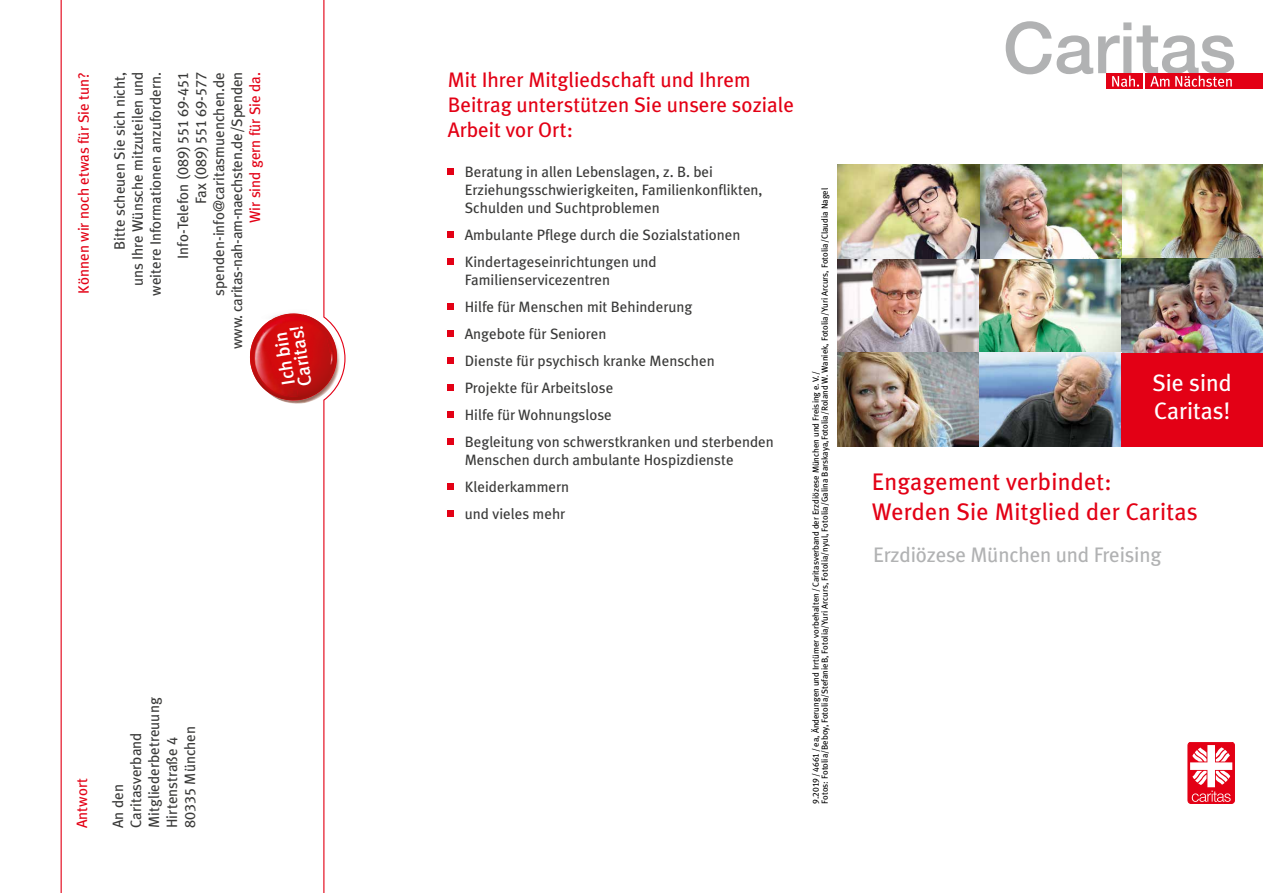
<style>
.page{position:relative;width:1263px;height:893px;background:#fff}
.page>*{position:absolute;margin:0;border:0;box-sizing:border-box;transform-origin:0 0}
.t1{font:24px/30px "Meta Plus";letter-spacing:.01em;color:#e30015}
.t2{font:23.7px/28.5px "Meta Plus";color:#fff}
.t3{font:21px/25.2px "Meta Plus";color:#e30015}
.t4{font:21px "Meta Plus";letter-spacing:-.01em;color:#b1b2b3}
.t5{font:500 18.75px/16.5px "Meta Plus";color:#fff}
.t6{font:15px/18px "Meta Plus";color:#3a3a39}
.t7{font:15px "Meta Plus";color:#e30015}
.t8{font:15px/18px "Meta Plus Book Caps";color:#3a3a39;text-align:right}
.t9{font:8.7px/9px "Meta Plus";color:#000}
.s1{font-family:"Meta Plus"}
.s2{font-family:"Meta Plus Book Caps"}
</style>
<div class="page">
<svg style="left:60px;top:0;width:286px;height:893px"></svg>
<div style="left:1106px;top:73px;width:37px;height:16px;background:#e30015"></div>
<div style="left:1145px;top:73px;width:118px;height:16px;background:#e30015"></div>
<svg style="left:1006px;top:21px;width:228px;height:66px"></svg>
<div style="left:1188px;top:742px;width:46px;height:62px;border:1px solid #e30015;border-radius:3px"></div>
<svg style="left:1190px;top:745px;width:42px;height:57px"></svg>
<img style="left:261px;top:309px;width:48px;height:1px">
<svg style="left:247px;top:310px;width:93px;height:94px"></svg>
<img style="left:272px;top:313px;width:30px;height:6px">
<img style="left:838px;top:165px;width:425px;height:188px">
<img style="left:838px;top:353px;width:283px;height:93px">
<div style="left:1121px;top:353px;width:142px;height:93px;background:#e30015"></div>
<svg style="left:448px;top:169px;width:6px;height:6px"></svg>
<svg style="left:448px;top:232px;width:6px;height:6px"></svg>
<svg style="left:448px;top:259px;width:6px;height:6px"></svg>
<svg style="left:448px;top:304px;width:6px;height:6px"></svg>
<svg style="left:448px;top:331px;width:6px;height:6px"></svg>
<svg style="left:448px;top:358px;width:6px;height:6px"></svg>
<svg style="left:448px;top:385px;width:6px;height:6px"></svg>
<svg style="left:448px;top:412px;width:6px;height:6px"></svg>
<svg style="left:448px;top:439px;width:6px;height:6px"></svg>
<svg style="left:448px;top:484px;width:6px;height:6px"></svg>
<svg style="left:448px;top:511px;width:6px;height:6px"></svg>
<p class="t7" style="left:75px;top:294px;width:223px;rotate:-90deg">Können wir noch etwas für Sie tun?</p>
<p class="t6" style="left:111px;top:296px;width:225px;text-align:right;rotate:-90deg">Bitte scheuen Sie sich nicht,<br>uns Ihre Wünsche mitzuteilen und weitere Informationen anzufordern.</p>
<p class="t8" style="left:174px;top:259px;width:188px;rotate:-90deg"><span class="s1">Info-Telefon</span> (089) 551 69-451<br><span class="s1">Fax</span> (089) 551 69-577</p>
<p class="t6" style="left:210px;top:349px;width:278px;text-align:right;rotate:-90deg">spenden-info@caritasmuenchen.de<br>www. caritas-nah-am-naechsten.de/Spenden</p>
<p class="t7" style="left:246px;top:223px;width:153px;rotate:-90deg">Wir sind gern für Sie da.</p>
<p class="t5" style="left:281px;top:390px;width:62px;rotate:-99deg">Ich bin<br>Caritas!</p>
<p class="t7" style="left:73px;top:828px;width:52px;rotate:-90deg">Antwort</p>
<p class="t6" style="left:109px;top:828px;width:132px;rotate:-90deg">An den<br>Caritasverband<br>Mitgliederbetreuung<br>Hirtenstraße <span class="s2">4<br>80335</span> München</p>
<h3 class="t3" style="left:448px;top:67px;width:348px">Mit Ihrer Mitgliedschaft und Ihrem<br>Beitrag unterstützen Sie unsere soziale<br>Arbeit vor Ort:</h3>
<p class="t6" style="left:465px;top:162px;width:299px">Beratung in allen Lebenslagen, z. B. bei<br>Erziehungsschwierigkeiten, Familienkonflikten,<br>Schulden und Suchtproblemen</p>
<p class="t6" style="left:465px;top:221px;width:277px;line-height:27px">Ambulante Pflege durch die Sozialstationen<br>Kindertageseinrichtungen und</p>
<p class="t6" style="left:465px;top:266px;width:311px;line-height:27px">Familienservicezentren<br>Hilfe für Menschen mit Behinderung<br>Angebote für Senioren<br>Dienste für psychisch kranke Menschen<br>Projekte für Arbeitslose<br>Hilfe für Wohnungslose<br>Begleitung von schwerstkranken und sterbenden</p>
<p class="t6" style="left:465px;top:446px;width:270px;line-height:27px">Menschen durch ambulante Hospizdienste<br>Kleiderkammern<br>und vieles mehr</p>
<p class="t9" style="left:811px;top:804px;width:617px;rotate:-90deg"><span class="s2">9.2019</span> / <span class="s2">4661</span> / ea, Änderungen und Irrtümer vorbehalten / Caritasverband der Erzdiözese München und Freising e. V. /<br>Fotos: Fotolia/Beboy, Fotolia/StefanieB, Fotolia/Yuri Arcurs, Fotolia/nyul, Fotolia/Galina Barskaya,Fotolia/Roland W. Waniek, Fotolia/Yuri Arcurs, Fotolia/Claudia Nagel</p>
<h2 class="t2" style="left:1152px;top:368px;width:81px">Sie sind<br>Caritas!</h2>
<h1 class="t1" style="left:872px;top:467px;width:327px">Engagement verbindet:<br>Werden Sie Mitglied der Caritas</h1>
<h3 class="t4" style="left:873px;top:542px;width:290px">Erzdiözese München und Freising</h3>
</div>
